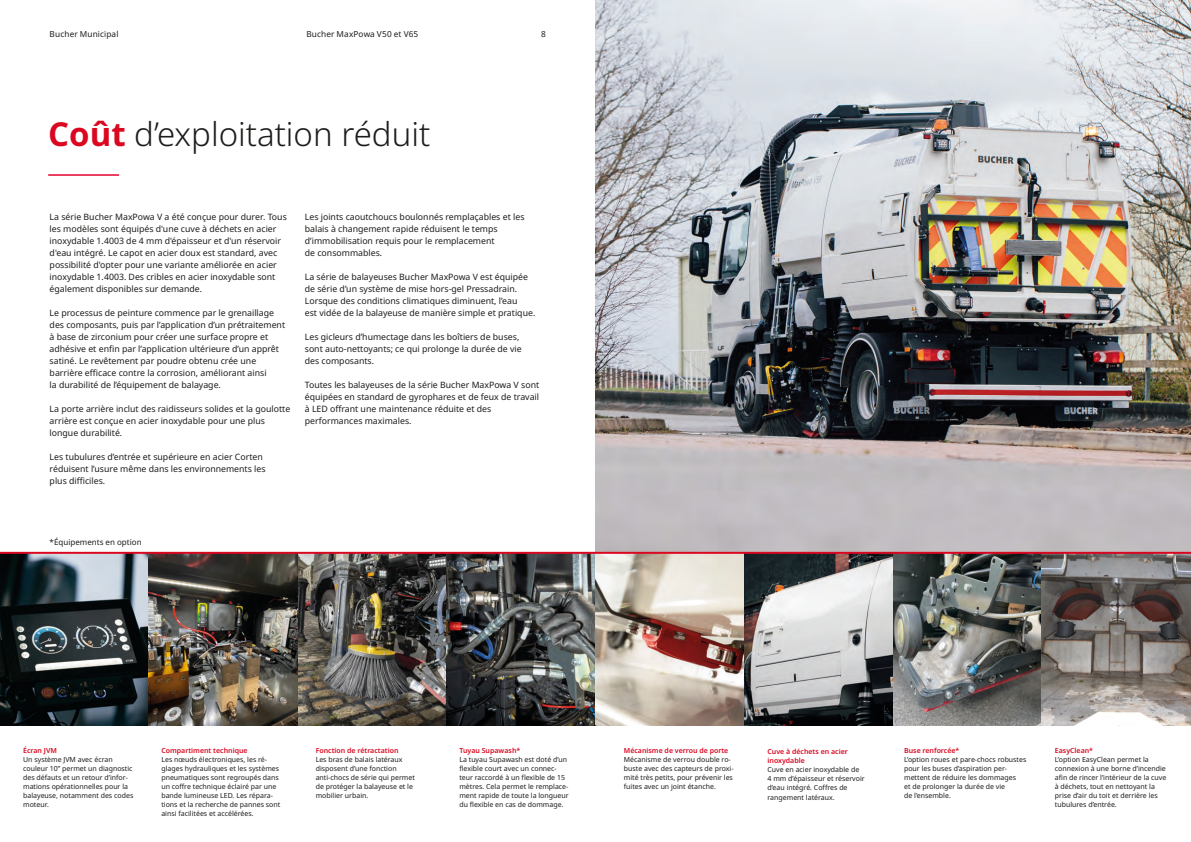
<style>
.page{position:relative;width:1191px;height:842px;background:#fff}
.page>*{position:absolute;margin:0;border:0;box-sizing:border-box;transform-origin:0 0}
.Headline_50_58{font:300 33px "Noto Sans";color:#1d1d1b}
.Bullet_points{font:8.8px/12px "Noto Sans";color:#1d1d1b}
.t1{font:8.2px "Noto Sans";letter-spacing:.015em;color:#1d1d1b}
.Bullet_points-2{font:8px "Noto Sans";color:#1d1d1b}
.Caption_copy_7_10{font:7px/9px "Noto Sans";color:#1d1d1b}
.Caption_header_7_10{font:600 7px/9px "Noto Sans";color:#db0720}
.s1{font-weight:700;color:#db0720}
</style>
<div class="page">
<img style="left:446px;top:554px;width:149px;height:171px">
<img style="left:0;top:554px;width:148px;height:171px">
<img style="left:297px;top:554px;width:149px;height:171px">
<img style="left:148px;top:554px;width:149px;height:171px">
<img style="left:595px;top:0;width:596px;height:552px">
<hr style="left:48px;top:174px;width:71px;height:2px;background:#e4042e">
<svg style="left:595px;top:554px;width:149px;height:171px"></svg>
<svg style="left:744px;top:554px;width:149px;height:171px"></svg>
<img style="left:893px;top:554px;width:148px;height:171px">
<svg style="left:1041px;top:554px;width:150px;height:171px"></svg>
<hr style="left:0;top:552px;width:1191px;height:2px;background:#db0720">
<p class="t1" style="left:50px;top:28px;width:70px">Bucher Municipal</p>
<p class="t1" style="left:306px;top:28px;width:113px">Bucher MaxPowa V50 et V65</p>
<p class="t1" style="left:541px;top:28px;width:6px">8</p>
<p class="Headline_50_58" style="left:48px;top:111px;width:383px"><span class="s1">Coût</span> d’exploitation réduit</p>
<p class="Bullet_points" style="left:50px;top:211px;width:239px">La série Bucher MaxPowa V a été conçue pour durer. Tous les modèles sont équipés d'une cuve à déchets en acier inoxydable 1.4003 de 4 mm d'épaisseur et d'un réservoir d'eau intégré. Le capot en acier doux est standard, avec possibilité d'opter pour une variante améliorée en acier inoxydable 1.4003. Des cribles en acier inoxydable sont également disponibles sur demande.</p>
<p class="Bullet_points" style="left:50px;top:307px;width:237px">Le processus de peinture commence par le grenaillage des composants, puis par l’application d’un prétraitement à base de zirconium pour créer une surface propre et adhésive et enfin par l’application ultérieure d’un apprêt satiné. Le revêtement par poudre obtenu crée une barrière efficace contre la corrosion, améliorant ainsi<br>la durabilité de l’équipement de balayage.</p>
<p class="Bullet_points" style="left:50px;top:403px;width:242px">La porte arrière inclut des raidisseurs solides et la goulotte arrière est conçue en acier inoxydable pour une plus longue durabilité.</p>
<p class="Bullet_points" style="left:50px;top:451px;width:217px">Les tubulures d’entrée et supérieure en acier Corten réduisent l’usure même dans les environnements les plus difficiles.</p>
<p class="Bullet_points" style="left:305px;top:211px;width:221px">Les joints caoutchoucs boulonnés remplaçables et les balais à changement rapide réduisent le temps d’immobilisation requis pour le remplacement<br>de consommables.</p>
<p class="Bullet_points" style="left:305px;top:271px;width:232px">La série de balayeuses Bucher MaxPowa V est équipée de série d’un système de mise hors-gel Pressadrain.<br>Lorsque des conditions climatiques diminuent, l’eau<br>est vidée de la balayeuse de manière simple et pratique.</p>
<p class="Bullet_points" style="left:305px;top:331px;width:218px">Les gicleurs d’humectage dans les boîtiers de buses, sont auto-nettoyants; ce qui prolonge la durée de vie des composants.</p>
<p class="Bullet_points" style="left:305px;top:379px;width:236px">Toutes les balayeuses de la série Bucher MaxPowa V sont équipées en standard de gyrophares et de feux de travail à LED offrant une maintenance réduite et des performances maximales.</p>
<p class="Bullet_points-2" style="left:50px;top:536px;width:93px">*Équipements en option</p>
<p class="Caption_header_7_10" style="left:23px;top:746px;width:35px">Écran JVM</p>
<p class="Caption_copy_7_10" style="left:23px;top:755px;width:112px">Un système JVM avec écran couleur 10” permet un diagnostic des défauts et un retour d’infor&shy;mations opérationnelles pour la balayeuse, notamment des codes moteur.</p>
<p class="Caption_header_7_10" style="left:161px;top:746px;width:88px">Compartiment technique</p>
<p class="Caption_copy_7_10" style="left:161px;top:755px;width:120px">Les nœuds électroniques, les ré&shy;glages hydrauliques et les systèmes pneumatiques sont regroupés dans un coffre technique éclairé par une bande lumineuse LED. Les répara&shy;tions et la recherche de pannes sont ainsi facilitées et accélérées.</p>
<p class="Caption_header_7_10" style="left:316px;top:746px;width:84px">Fonction de rétractation</p>
<p class="Caption_copy_7_10" style="left:316px;top:755px;width:101px">Les bras de balais latéraux disposent d’une fonction anti-chocs de série qui permet de protéger la balayeuse et le mobilier urbain.</p>
<p class="Caption_header_7_10" style="left:459px;top:746px;width:62px">Tuyau Supawash*</p>
<p class="Caption_copy_7_10" style="left:459px;top:755px;width:111px">La tuyau Supawash est doté d’un flexible court avec un connec&shy;teur raccordé à un flexible de 15 mètres. Cela permet le remplace&shy;ment rapide de toute la longueur du flexible en cas de dommage.</p>
<p class="Caption_header_7_10" style="left:624px;top:746px;width:106px">Mécanisme de verrou de porte</p>
<p class="Caption_copy_7_10" style="left:624px;top:755px;width:111px">Mécanisme de verrou double ro&shy;buste avec des capteurs de proxi&shy;mité très petits, pour prévenir les fuites avec un joint étanche.</p>
<p class="Caption_header_7_10" style="left:767px;top:747px;width:82px">Cuve à déchets en acier inoxydable</p>
<p class="Caption_copy_7_10" style="left:767px;top:765px;width:99px">Cuve en acier inoxydable de<br>4 mm d’épaisseur et réservoir d’eau intégré. Coffres de</p>
<p class="Caption_copy_7_10" style="left:767px;top:793px;width:69px">rangement latéraux.</p>
<p class="Caption_header_7_10" style="left:904px;top:746px;width:57px">Buse renforcée*</p>
<p class="Caption_copy_7_10" style="left:904px;top:755px;width:124px">L’option roues et pare-chocs robustes pour les buses d’aspiration per&shy;mettent de réduire les dommages<br>et de prolonger la durée de vie<br>de l’ensemble.</p>
<p class="Caption_header_7_10" style="left:1054px;top:746px;width:40px">EasyClean*</p>
<p class="Caption_copy_7_10" style="left:1054px;top:755px;width:113px">L’option EasyClean permet la connexion à une borne d’incendie afin de rincer l’intérieur de la cuve à déchets, tout en nettoyant la prise d’air du toit et derrière les tubulures d’entrée.</p>
</div>
